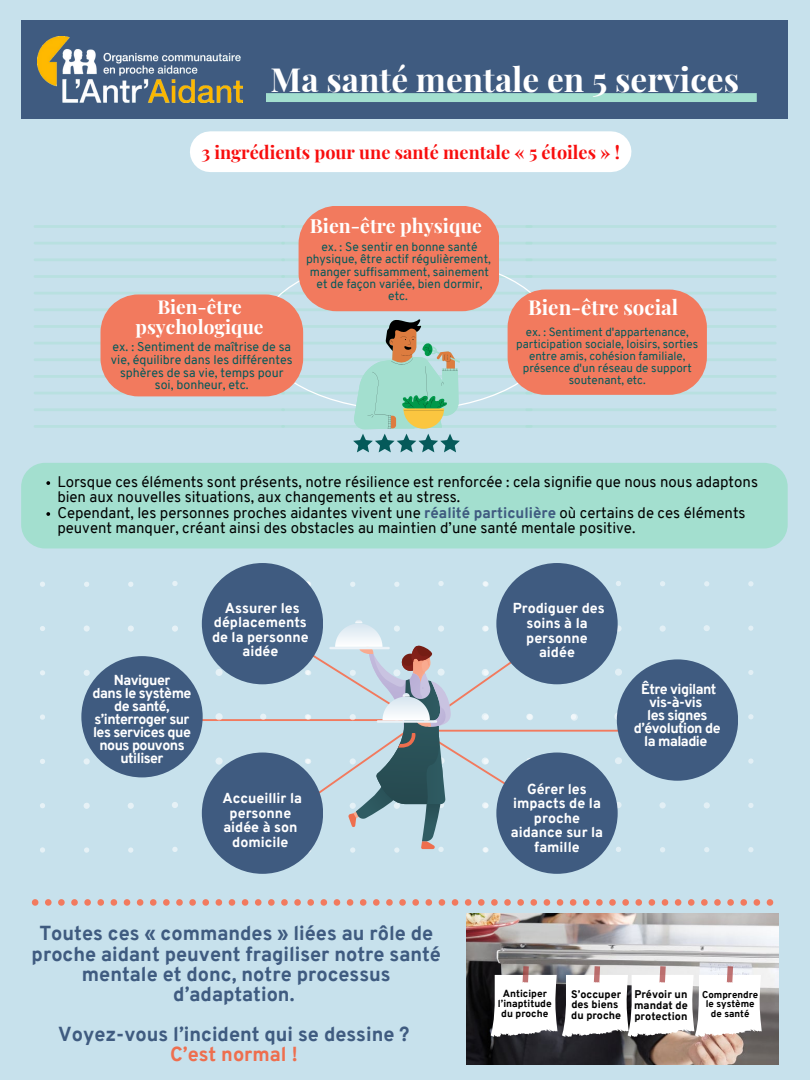
<style>
.page{position:relative;width:810px;height:1080px;background:#c7e1ec}
.page>*{position:absolute;margin:0;border:0;box-sizing:border-box;transform-origin:0 0}
.t1{font:700 33.31px "Playfair Display";color:#fff}
.t2{font:700 20.56px "Playfair Display";color:#fff}
.t3{font:800 19.81px/20.1px "Overpass";color:#3f5b80;text-align:center}
.t4{font:800 19.81px "Overpass";color:#ee6e4e}
.t5{font:700 19.44px "Playfair Display";color:#fff}
.t6{font:700 19.12px "Playfair Display";color:#fff}
.t7{font:700 18.06px "Playfair Display";color:#f80e0e}
.t8{font:15px/15.5px "Overpass";color:#000}
.t9{font:800 14.12px/14.4px "Overpass";color:#fff;text-align:center}
.t10{font:800 14.12px/13.1px "Overpass";letter-spacing:-.035em;color:#fff;text-align:center}
.t11{font:12.38px/12.7px "Overpass";color:#055a5a;text-align:center}
.t12{font:12px/12.3px "Overpass";color:#055a5a;text-align:center}
.t13{font:11.62px/11.9px "Overpass";color:#055a5a;text-align:center}
.t14{font:800 10.88px/10.9px "Overpass";color:#000;text-align:justify}
.t15{font:800 10.69px/10.7px "Overpass";color:#000}
.t16{font:800 10.06px/10.1px "Overpass";color:#000;text-align:center}
.t17{font:800 9.69px/9.7px "Overpass";color:#000;text-align:center}
.s1{font-weight:800;color:#3f5b80}
</style>
<div class="page">
<div style="left:21px;top:20px;width:767px;height:99px;background:#3f5b80"></div>
<div style="left:210px;top:131px;width:401px;height:41px;background:#fff"></div>
<svg style="left:34px;top:225px;width:66px;height:203px"></svg>
<svg style="left:499px;top:225px;width:26px;height:203px"></svg>
<svg style="left:525px;top:225px;width:251px;height:203px"></svg>
<svg style="left:499px;top:256px;width:55px;height:155px"></svg>
<div style="left:508px;top:290px;width:199px;height:105px;background:#f27a5e"></div>
<svg style="left:100px;top:206px;width:399px;height:246px"></svg>
<div style="left:21px;top:463px;width:767px;height:85px;background:#a3dfcf;border-radius:24px"></div>
<svg style="left:40px;top:581px;width:256px;height:272px"></svg>
<svg style="left:483px;top:581px;width:271px;height:272px"></svg>
<svg style="left:296px;top:620px;width:245px;height:229px"></svg>
<div style="left:202px;top:563px;width:121px;height:121px;background:#3f5b80;border-radius:50%"></div>
<div style="left:202px;top:753px;width:121px;height:121px;background:#3f5b80;border-radius:50%"></div>
<div style="left:81px;top:656px;width:122px;height:121px;background:#3f5b80;border-radius:50%"></div>
<div style="left:496px;top:753px;width:122px;height:121px;background:#3f5b80;border-radius:50%"></div>
<div style="left:496px;top:563px;width:122px;height:121px;background:#3f5b80;border-radius:50%"></div>
<div style="left:617px;top:659px;width:121px;height:122px;background:#3f5b80;border-radius:50%"></div>
<img style="left:466px;top:914px;width:312px;height:150px">
<svg style="left:491px;top:966px;width:271px;height:71px;background:#e1dfdf"></svg>
<svg style="left:32px;top:899px;width:741px;height:7px"></svg>
<img style="left:37px;top:37px;width:205px;height:66px">
<div style="left:266px;top:93px;width:491px;height:9px;background:#a3dfcf"></div>
<svg style="left:46px;top:481px;width:4px;height:4px"></svg>
<svg style="left:46px;top:512px;width:4px;height:4px"></svg>
<h1 class="t1" style="left:271px;top:56px;width:470px">Ma santé mentale en 5 services</h1>
<p class="t7" style="left:201px;top:139px;width:420px">3 ingrédients pour une santé mentale « 5 étoiles » !</p>
<p class="t5" style="left:310px;top:212px;width:174px">Bien-être physique</p>
<p class="t12" style="left:306px;top:242px;width:186px">ex. : Se sentir en bonne santé physique, être actif régulièrement, manger suffisamment, sainement et de façon variée, bien dormir, etc.</p>
<p class="t6" style="left:157px;top:293px;width:86px">Bien-être</p>
<h2 class="t2" style="left:528px;top:293px;width:152px">Bien-être social</h2>
<p class="t6" style="left:136px;top:313px;width:130px">psychologique</p>
<p class="t13" style="left:516px;top:327px;width:183px">ex. : Sentiment d'appartenance, participation sociale, loisirs, sorties entre amis, cohésion familiale, présence d'un réseau de support soutenant, etc.</p>
<p class="t11" style="left:111px;top:342px;width:183px">ex. : Sentiment de maîtrise de sa vie, équilibre dans les différentes sphères de sa vie, temps pour soi, bonheur, etc.</p>
<p class="t8" style="left:57px;top:475px;width:702px">Lorsque ces éléments sont présents, notre résilience est renforcée : cela signifie que nous nous adaptons bien aux nouvelles situations, aux changements et au stress.<br>Cependant, les personnes proches aidantes vivent une <span class="s1">réalité particulière</span> où certains de ces éléments peuvent manquer, créant ainsi des obstacles au maintien d’une santé mentale positive.</p>
<p class="t9" style="left:212px;top:602px;width:98px">Assurer les déplacements de la personne aidée</p>
<p class="t9" style="left:513px;top:603px;width:94px">Prodiguer des soins à la personne aidée</p>
<p class="t10" style="left:93px;top:675px;width:100px">Naviguer<br>dans le système de santé, s’interroger sur les services que nous pouvons utiliser</p>
<p class="t10" style="left:634px;top:684px;width:88px">Être vigilant vis-à-vis<br>les signes d’évolution de la maladie</p>
<p class="t9" style="left:222px;top:792px;width:81px">Accueillir la personne aidée à son domicile</p>
<h3 class="t3" style="left:32px;top:925px;width:411px">Toutes ces « commandes » liées au rôle de proche aidant peuvent fragiliser notre santé mentale et donc, notre processus d’adaptation.</h3>
<h3 class="t3" style="left:58px;top:1026px;width:353px">Voyez-vous l’incident qui se dessine ?</h3>
<h3 class="t4" style="left:170px;top:1047px;width:129px">C’est normal !</h3>
<p class="t9" style="left:511px;top:783px;width:94px">Gérer les impacts de la proche aidance sur la famille</p>
<p class="t16" style="left:498px;top:990px;width:55px">Anticiper l’inaptitude du proche</p>
<p class="t15" style="left:571px;top:990px;width:51px">S’occuper des biens du proche</p>
<p class="t14" style="left:634px;top:990px;width:55px">Prévoir un mandat de protection</p>
<p class="t17" style="left:702px;top:990px;width:57px">Comprendre le système de santé</p>
</div>
